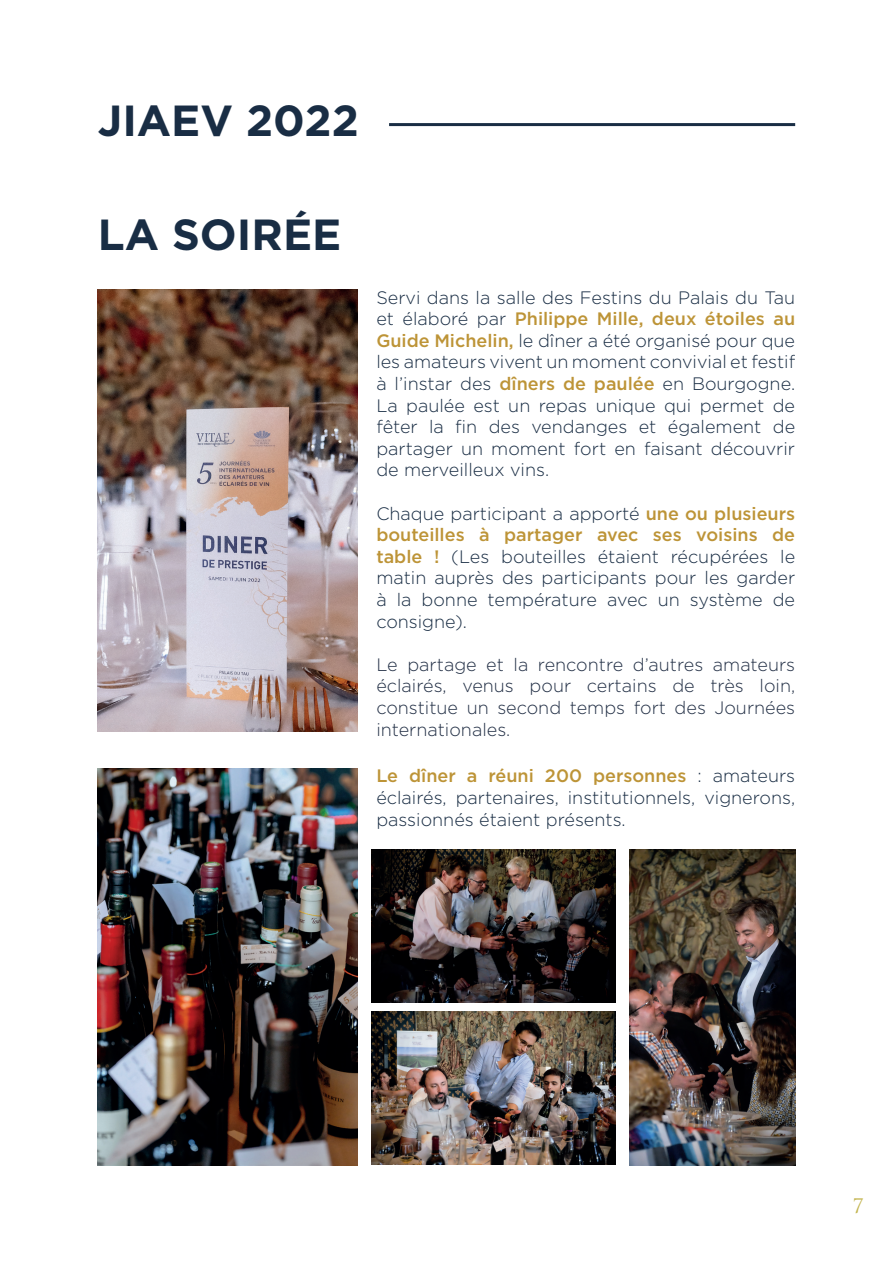
<style>
.page{position:relative;width:893px;height:1263px;background:#fff}
.page>*{position:absolute;margin:0;border:0;box-sizing:border-box;transform-origin:0 0}
.t1{font:700 43.5px "Gotham";color:#192d44}
.t2{font:19.5px "Trajan Pro";color:#c2b34c}
.t3{font:300 18px/21.6px "Gotham";color:#192d44;text-align:justify}
.t4{font:300 18px/21.6px "Gotham";color:#233046;text-align:justify}
.s1{font-weight:500;color:#bd9437}
</style>
<div class="page">
<hr style="left:389px;top:123px;width:406px;height:3px;background:#192d44">
<img style="left:98px;top:289px;width:260px;height:442px">
<img style="left:98px;top:769px;width:260px;height:396px">
<img style="left:372px;top:849px;width:243px;height:153px">
<img style="left:372px;top:1012px;width:244px;height:153px">
<img style="left:629px;top:849px;width:166px;height:316px">
<h1 class="t1" style="left:98px;top:91px;width:262px">JIAEV 2022</h1>
<h1 class="t1" style="left:98px;top:206px;width:245px">LA SOIRÉE</h1>
<p class="t3" style="left:376px;top:286px;width:420px">Servi dans la salle des Festins du Palais du Tau et élaboré par <span class="s1">Philippe Mille, deux étoiles au Guide Michelin,</span> le dîner a été organisé pour que les amateurs vivent un moment convivial et festif à l’instar des <span class="s1">dîners de paulée</span> en Bourgogne.<br>La paulée est un repas unique qui permet de fêter la fin des vendanges et également de partager un moment fort en faisant découvrir de merveilleux vins.</p>
<p class="t3" style="left:376px;top:502px;width:420px">Chaque participant a apporté <span class="s1">une ou plusieurs bouteilles à partager avec ses voisins de table !</span> (Les bouteilles étaient récupérées le matin auprès des participants pour les garder à la bonne température avec un système de consigne).</p>
<p class="t4" style="left:376px;top:653px;width:420px">Le partage et la rencontre d’autres amateurs éclairés, venus pour certains de très loin, constitue un second temps fort des Journées internationales.</p>
<p class="t3" style="left:376px;top:765px;width:420px"><span class="s1">Le dîner a réuni 200 personnes</span> : amateurs éclairés, partenaires, institutionnels, vignerons, passionnés étaient présents.</p>
<p class="t2" style="left:852px;top:1193px;width:13px">7</p>
</div>
